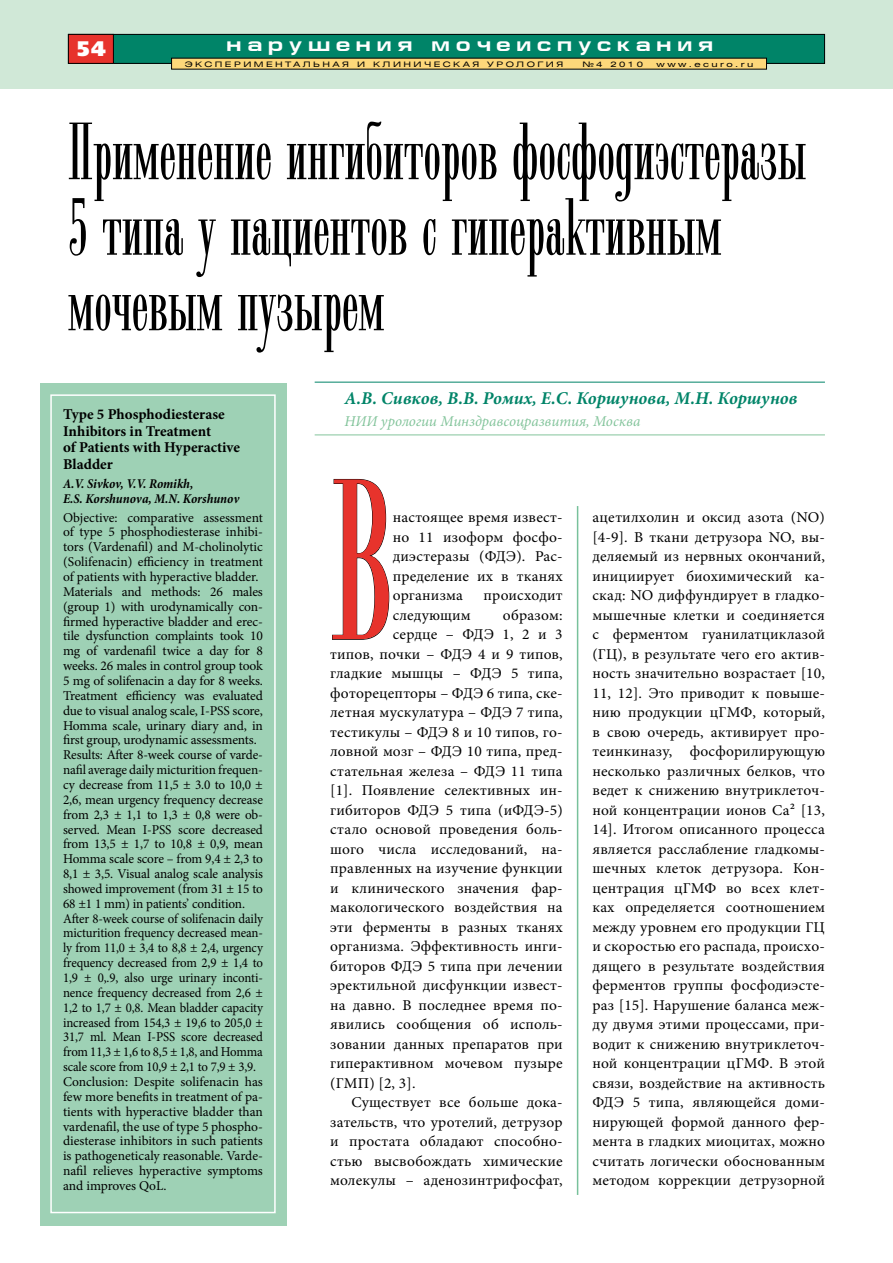
<style>
.page{position:relative;width:893px;height:1263px;background:#fff}
.page>*{position:absolute;margin:0;border:0;box-sizing:border-box;transform-origin:0 0}
.t1{font:224.1px "Radar";color:#e7332c}
.t2{font:79.5px/75.6px "Radar";color:#000}
.t3{font:21px "Free Set Black C";color:#fff}
.t4{font:700 19.5px "Europe Ext";letter-spacing:.3em;color:#fff}
.t5{font:italic 700 18px "Minion Pro";letter-spacing:-.01em;color:#008468}
.t6{font:15px/19.5px "Minion Pro";letter-spacing:.01em;color:#000;text-align:justify}
.t7{font:700 15px/16.5px "Minion Pro";color:#000}
.t8{font:italic 15px "Minion Pro";color:#83c49b}
.t9{font:13.5px/14.9px "Minion Pro";letter-spacing:-.01em;color:#000}
.t10{font:italic 700 condensed 13.5px/14.9px "Minion Pro";letter-spacing:-.005em;color:#000}
.t11{font:7.5px "Helios Ext";letter-spacing:.26em;color:#000;scale:1.25 1}
</style>
<div class="page">
<div style="left:40px;top:383px;width:246px;height:842px;background:#9ed1b5"></div>
<hr style="left:315px;top:382px;width:510px;height:1px;background:#008468">
<hr style="left:315px;top:434px;width:510px;height:1px;background:#83c49b">
<div style="left:50px;top:394px;width:226px;height:819px;border:2px solid #fff"></div>
<svg style="left:332px;top:479px;width:57px;height:161px"></svg>
<div style="left:0;top:0;width:893px;height:89px;background:#d0e8d7"></div>
<div style="left:68px;top:34px;width:757px;height:29px;background:#008468"></div>
<div style="left:68px;top:34px;width:757px;height:30px;border:1px solid #000"></div>
<div style="left:68px;top:34px;width:45px;height:29px;background:#e7332c"></div>
<div style="left:68px;top:34px;width:46px;height:30px;border:1px solid #000"></div>
<svg style="left:171px;top:58px;width:596px;height:12px;background:#d7b96a"></svg>
<hr style="left:577px;top:506px;width:1px;height:689px;background:#78c19b">
<h3 class="t3" style="left:75px;top:37px;width:33px">54</h3>
<h3 class="t4" style="left:226px;top:33px;width:488px">нарушения мочеиспускания</h3>
<p class="t11" style="left:185px;top:59px;width:145px">ЭксперименТАЛЬН АЯ И</p>
<p class="t11" style="left:373px;top:59px;width:25px">КЛИНИ</p>
<p class="t11" style="left:424px;top:59px;width:16px">Ч ЕСК</p>
<p class="t11" style="left:463px;top:59px;width:82px">АЯ УР ОЛОГИ Я</p>
<p class="t11" style="left:582px;top:59px;width:50px">№4 2010</p>
<p class="t11" style="left:657px;top:59px;width:79px">www.ecuro.ru</p>
<h2 class="t2" style="left:68px;top:119px;width:740px">Применение ингибиторов фосфодиэстеразы<br>5 типа у пациентов с гиперактивным мочевым пузырем</h2>
<p class="t5" style="left:344px;top:385px;width:454px">А.В. Сивков, В.В. Ромих, Е.С. Коршунова, М.Н. Коршунов</p>
<p class="t8" style="left:344px;top:411px;width:298px">НИИ урологии Минздравсоцразвития, Москва</p>
<p class="t7" style="left:63px;top:406px;width:178px">Type 5 Phosphodiesterase<br>Inhibitors in Treatment<br>of Patients with Hyperactive<br>Bladder</p>
<p class="t10" style="left:63px;top:476px;width:178px">A.V. Sivkov, V.V. Romikh,<br>E.S. Korshunova, M.N. Korshunov</p>
<p class="t9" style="left:63px;top:510px;width:201px">Objective: comparative assessment of type 5 phosphodiesterase inhibi&shy;tors (Vardenafil) and M-cholinolytic (Solifenacin) efficiency in treatment of patients with hyperactive bladder.<br>Materials and methods: 26 males (group 1) with urodynamically con&shy;firmed hyperactive bladder and erec&shy;tile dysfunction complaints took 10 mg of vardenafil twice a day for 8 weeks. 26 males in control group took 5 mg of solifenacin a day for 8 weeks.<br>Treatment efficiency was evaluated due to visual analog scale, I-PSS score, Homma scale, urinary diary and, in first group, urodynamic assessments.<br>Results: After 8-week course of varde&shy;nafil average daily micturition frequen&shy;cy decrease from 11,5 ± 3.0 to 10,0 ± 2,6, mean urgency frequency decrease from 2,3 ± 1,1 to 1,3 ± 0,8 were ob&shy;served. Mean I-PSS score decreased from 13,5 ± 1,7 to 10,8 ± 0,9, mean Homma scale score – from 9,4 ± 2,3 to 8,1 ± 3,5. Visual analog scale analysis showed improvement (from 31 ± 15 to 68 ±1 1 mm) in patients’ condition.<br>After 8-week course of solifenacin daily micturition frequency decreased mean&shy;ly from 11,0 ± 3,4 to 8,8 ± 2,4, urgency frequency decreased from 2,9 ± 1,4 to 1,9 ± 0,.9, also urge urinary inconti&shy;nence frequency decreased from 2,6 ± 1,2 to 1,7 ± 0,8. Mean bladder capacity increased from 154,3 ± 19,6 to 205,0 ± 31,7 ml. Mean I-PSS score decreased from 11,3 ± 1,6 to 8,5 ± 1,8, and Homma scale score from 10,9 ± 2,1 to 7,9 ± 3,9.<br>Conclusion: Despite solifenacin has few more benefits in treatment of pa&shy;tients with hyperactive bladder than vardenafil, the use of type 5 phospho&shy;diesterase inhibitors in such patients is pathogeneticaly reasonable. Varde&shy;nafil relieves hyperactive symptoms and improves QoL.</p>
<h1 class="t1" style="left:330px;top:447px;width:64px">В</h1>
<p class="t6" style="left:592px;top:508px;width:234px">ацетилхолин и оксид азота (NO) [4-9]. В ткани детрузора NO, вы&shy;деляемый из нервных окончаний, инициирует биохимический ка&shy;скад: NO диффундирует в гладко&shy;мышечные клетки и соединяется с ферментом гуанилатциклазой (ГЦ), в результате чего его актив&shy;ность значительно возрастает [10, 11, 12]. Это приводит к повыше&shy;нию продукции цГМФ, который, в свою очередь, активирует про&shy;теинкиназу, фосфорилирующую несколько различных белков, что ведет к снижению внутриклеточ&shy;ной концентрации ионов Ca² [13, 14]. Итогом описанного процесса является расслабление гладкомы&shy;шечных клеток детрузора. Кон&shy;центрация цГМФ во всех клет&shy;ках определяется соотношением между уровнем его продукции ГЦ и скоростью его распада, происхо&shy;дящего в результате воздействия ферментов группы фосфодиэсте&shy;раз [15]. Нарушение баланса меж&shy;ду двумя этими процессами, при&shy;водит к снижению внутриклеточ&shy;ной концентрации цГМФ. В этой связи, воздействие на активность ФДЭ 5 типа, являющейся доми&shy;нирующей формой данного фер&shy;мента в гладких миоцитах, можно считать логически обоснованным методом коррекции детрузорной</p>
<p class="t6" style="left:393px;top:508px;width:171px">настоящее время извест&shy;но 11 изоформ фосфо&shy;диэстеразы (ФДЭ). Рас&shy;пределение их в тканях организма</p>
<p class="t6" style="left:484px;top:586px;width:81px">происходит</p>
<p class="t6" style="left:393px;top:605px;width:80px">следующим</p>
<p class="t6" style="left:503px;top:605px;width:61px">образом:</p>
<p class="t6" style="left:393px;top:625px;width:171px">сердце – ФДЭ 1, 2 и 3</p>
<p class="t6" style="left:330px;top:644px;width:234px">типов, почки – ФДЭ 4 и 9 типов,</p>
<p class="t6" style="left:330px;top:664px;width:234px">гладкие мышцы – ФДЭ 5 типа,</p>
<p class="t6" style="left:330px;top:683px;width:234px">фоторецепторы – ФДЭ 6 типа, ске-</p>
<p class="t6" style="left:330px;top:703px;width:234px">летная мускулатура – ФДЭ 7 типа,</p>
<p class="t6" style="left:330px;top:722px;width:234px">тестикулы – ФДЭ 8 и 10 типов, го-</p>
<p class="t6" style="left:330px;top:742px;width:234px">ловной мозг – ФДЭ 10 типа, пред-</p>
<p class="t6" style="left:330px;top:761px;width:234px">стательная железа – ФДЭ 11 типа</p>
<p class="t6" style="left:330px;top:781px;width:234px">[1]. Появление селективных ин-</p>
<p class="t6" style="left:330px;top:800px;width:234px">гибиторов ФДЭ 5 типа (иФДЭ-5)</p>
<p class="t6" style="left:330px;top:820px;width:234px">стало основой проведения боль-</p>
<p class="t6" style="left:330px;top:839px;width:234px">шого числа исследований, на-</p>
<p class="t6" style="left:330px;top:859px;width:234px">правленных на изучение функции</p>
<p class="t6" style="left:330px;top:878px;width:234px">и клинического значения фар-</p>
<p class="t6" style="left:330px;top:898px;width:234px">макологического воздействия на</p>
<p class="t6" style="left:330px;top:917px;width:234px">эти ферменты в разных тканях</p>
<p class="t6" style="left:330px;top:937px;width:234px">организма. Эффективность инги-</p>
<p class="t6" style="left:330px;top:956px;width:234px">биторов ФДЭ 5 типа при лечении</p>
<p class="t6" style="left:330px;top:976px;width:234px">эректильной дисфункции извест-</p>
<p class="t6" style="left:330px;top:995px;width:234px">на давно. В последнее время по-</p>
<p class="t6" style="left:330px;top:1015px;width:234px">явились сообщения об исполь-</p>
<p class="t6" style="left:330px;top:1034px;width:234px">зовании данных препаратов при</p>
<p class="t6" style="left:330px;top:1054px;width:234px">гиперактивном мочевом пузыре</p>
<p class="t6" style="left:330px;top:1073px;width:87px">(ГМП) [2, 3].</p>
<p class="t6" style="left:351px;top:1093px;width:213px">Существует все больше дока-</p>
<p class="t6" style="left:330px;top:1112px;width:234px">зательств, что уротелий, детрузор</p>
<p class="t6" style="left:330px;top:1132px;width:234px">и простата обладают способно-</p>
<p class="t6" style="left:330px;top:1151px;width:234px">стью высвобождать химические</p>
<p class="t6" style="left:330px;top:1171px;width:234px">молекулы – аденозинтрифосфат,</p>
</div>
